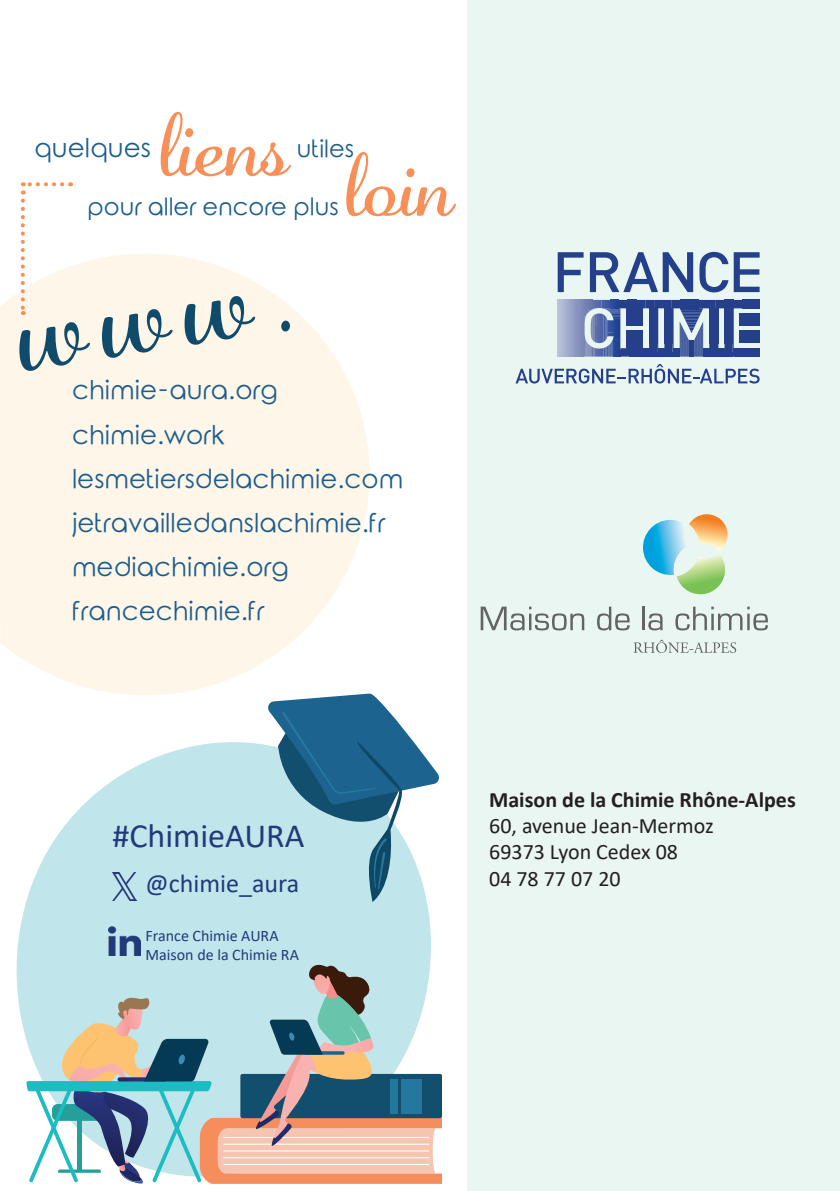
<style>
.page{position:relative;width:840px;height:1191px;background:#fff}
.page>*{position:absolute;margin:0;border:0;box-sizing:border-box;transform-origin:0 0}
.t1{font:90px "Adage Script JF";color:#f78f59}
.t2{font:34px "Calibri";color:#22397a}
.t3{font:26px "Rounded Elegance";color:#1d5d8d}
.t4{font:26px "Calibri";color:#22397a}
.t5{font:24px "Rounded Elegance";color:#1d5d8d}
.t6{font:22px "Calibri";color:#231f20}
.t7{font:700 22px "Calibri";color:#231f20}
.t8{font:16px "Calibri";color:#22397a}
</style>
<div class="page">
<svg style="left:16px;top:742px;width:423px;height:442px;fill:#c0e5ea"></svg>
<svg style="left:266px;top:693px;width:173px;height:209px"></svg>
<svg style="left:26px;top:960px;width:415px;height:223px;background:#aebdbc"></svg>
<div style="left:467px;top:0;width:372px;height:1191px;background:#eaf6f2"></div>
<svg style="left:0;top:292px;width:369px;height:403px;background:#fef7ec"></svg>
<hr style="left:0;top:528px;width:1px;height:72px;background:#1ebdc5">
<hr style="left:0;top:840px;width:1px;height:96px;background:#1ebdc5">
<hr style="left:0;top:672px;width:1px;height:72px;background:#1ebdc5">
<hr style="left:0;top:216px;width:1px;height:96px;background:#1ebdc5">
<svg style="left:633px;top:639px;width:102px;height:14px"></svg>
<svg style="left:480px;top:606px;width:104px;height:24px"></svg>
<svg style="left:597px;top:606px;width:32px;height:24px"></svg>
<hr style="left:642px;top:606px;width:2px;height:24px;background:#636366">
<svg style="left:648px;top:613px;width:14px;height:17px"></svg>
<svg style="left:675px;top:606px;width:92px;height:24px"></svg>
<svg style="left:643px;top:514px;width:84px;height:81px"></svg>
<svg style="left:515px;top:364px;width:244px;height:19px"></svg>
<svg style="left:557px;top:300px;width:201px;height:57px"></svg>
<svg style="left:557px;top:252px;width:26px;height:40px"></svg>
<svg style="left:589px;top:252px;width:103px;height:40px"></svg>
<svg style="left:699px;top:252px;width:60px;height:40px"></svg>
<svg style="left:23px;top:182px;width:39px;height:12px"></svg>
<svg style="left:19px;top:200px;width:271px;height:172px"></svg>
<img style="left:112px;top:873px;width:24px;height:27px">
<img style="left:108px;top:926px;width:32px;height:29px">
<p class="t1" style="left:160px;top:85px;width:130px">liens</p>
<p class="t3" style="left:34px;top:133px;width:118px">quelques</p>
<p class="t5" style="left:297px;top:134px;width:59px">utiles</p>
<p class="t1" style="left:345px;top:125px;width:109px">loin</p>
<p class="t5" style="left:87px;top:193px;width:253px">pour aller encore plus</p>
<p class="t3" style="left:72px;top:375px;width:207px">chimie-aura.org</p>
<p class="t3" style="left:72px;top:419px;width:153px">chimie.work</p>
<p class="t3" style="left:72px;top:463px;width:332px">lesmetiersdelachimie.com</p>
<p class="t3" style="left:72px;top:507px;width:314px">jetravailledanslachimie.fr</p>
<p class="t3" style="left:72px;top:551px;width:218px">mediachimie.org</p>
<p class="t3" style="left:72px;top:595px;width:194px">francechimie.fr</p>
<p class="t2" style="left:112px;top:812px;width:193px">#ChimieAURA</p>
<p class="t4" style="left:145px;top:865px;width:155px">@chimie_aura</p>
<p class="t8" style="left:145px;top:924px;width:134px">France Chimie AURA</p>
<p class="t8" style="left:145px;top:943px;width:155px">Maison de la Chimie RA</p>
<p class="t7" style="left:489px;top:783px;width:308px">Maison de la Chimie Rhône-Alpes</p>
<p class="t6" style="left:489px;top:810px;width:226px">60, avenue Jean-Mermoz</p>
<p class="t6" style="left:489px;top:836px;width:190px">69373 Lyon Cedex 08</p>
<p class="t6" style="left:489px;top:863px;width:133px">04 78 77 07 20</p>
</div>
